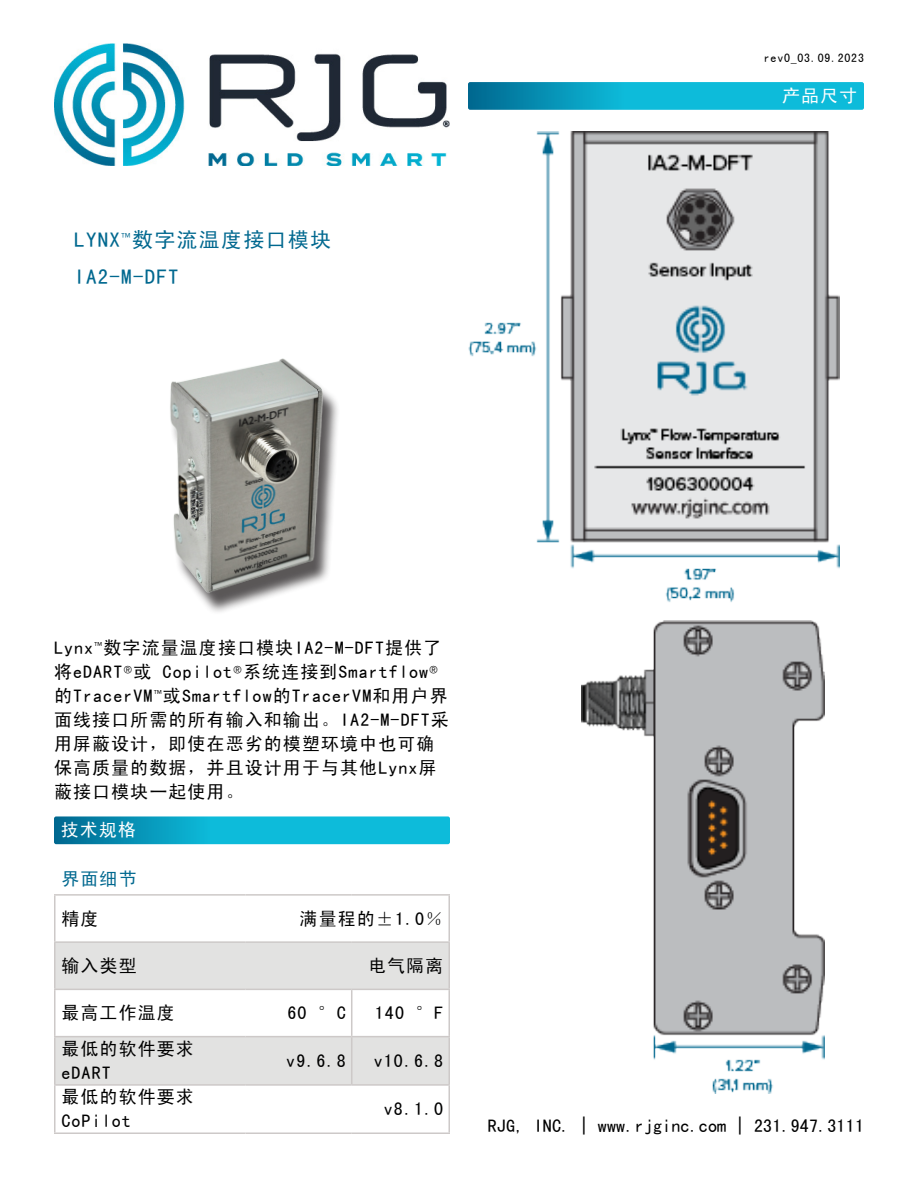
<style>
.page{position:relative;width:918px;height:1188px;background:#fff}
.page>*{position:absolute;margin:0;border:0;box-sizing:border-box;transform-origin:0 0}
.t1{font:21px/37.5px "Sim Hei";letter-spacing:.06em;color:#00688f}
.t2{font:18px/24px "Sim Hei";letter-spacing:.06em;color:#000}
.t3{font:18px "Sim Hei";letter-spacing:.01em;color:#000}
.t4{font:18px "Sim Hei";letter-spacing:.06em;color:#fff}
.t5{font:18px "Sim Hei";color:#00688f}
.t6{font:12px "Sim Hei";letter-spacing:.06em;color:#000}
.s1{font-family:"Proxima Nova"}
</style>
<div class="page">
<img style="left:54px;top:44px;width:396px;height:122px">
<svg style="left:54px;top:816px;width:396px;height:28px;background:#0eabcb"></svg>
<svg style="left:468px;top:82px;width:396px;height:28px;background:#0caacb"></svg>
<svg style="left:56px;top:943px;width:392px;height:141px;fill:#e2e2e1"></svg>
<hr style="left:448px;top:896px;width:2px;height:45px;background:#cdc9c8">
<hr style="left:448px;top:943px;width:2px;height:46px;background:#cdc9c8">
<hr style="left:54px;top:894px;width:192px;height:2px;background:#cdc9c8">
<hr style="left:54px;top:896px;width:2px;height:45px;background:#cdc9c8">
<hr style="left:246px;top:894px;width:106px;height:2px;background:#cdc9c8">
<hr style="left:352px;top:894px;width:98px;height:2px;background:#cdc9c8">
<hr style="left:54px;top:941px;width:192px;height:2px;background:#cdc9c8">
<hr style="left:54px;top:943px;width:2px;height:46px;background:#cdc9c8">
<hr style="left:246px;top:941px;width:106px;height:2px;background:#cdc9c8">
<hr style="left:352px;top:941px;width:98px;height:2px;background:#cdc9c8">
<hr style="left:54px;top:989px;width:192px;height:1px;background:#cdc9c8">
<hr style="left:54px;top:990px;width:2px;height:46px;background:#cdc9c8">
<hr style="left:246px;top:989px;width:106px;height:1px;background:#cdc9c8">
<hr style="left:352px;top:989px;width:98px;height:1px;background:#cdc9c8">
<hr style="left:54px;top:1036px;width:192px;height:1px;background:#cdc9c8">
<hr style="left:54px;top:1037px;width:2px;height:47px;background:#cdc9c8">
<hr style="left:246px;top:1036px;width:106px;height:1px;background:#cdc9c8">
<hr style="left:352px;top:1036px;width:98px;height:1px;background:#cdc9c8">
<hr style="left:54px;top:1084px;width:192px;height:2px;background:#cdc9c8">
<hr style="left:54px;top:1086px;width:2px;height:46px;background:#cdc9c8">
<hr style="left:246px;top:1084px;width:106px;height:2px;background:#cdc9c8">
<hr style="left:352px;top:1084px;width:98px;height:2px;background:#cdc9c8">
<hr style="left:54px;top:1132px;width:192px;height:2px;background:#cdc9c8">
<hr style="left:246px;top:1132px;width:106px;height:2px;background:#cdc9c8">
<hr style="left:352px;top:1132px;width:98px;height:2px;background:#cdc9c8">
<hr style="left:351px;top:990px;width:1px;height:46px;background:#cdc9c8">
<hr style="left:448px;top:990px;width:2px;height:46px;background:#cdc9c8">
<hr style="left:351px;top:1037px;width:1px;height:47px;background:#cdc9c8">
<hr style="left:448px;top:1037px;width:2px;height:47px;background:#cdc9c8">
<hr style="left:448px;top:1086px;width:2px;height:46px;background:#cdc9c8">
<img style="left:170px;top:358px;width:168px;height:254px">
<img style="left:468px;top:132px;width:371px;height:470px">
<img style="left:581px;top:620px;width:243px;height:474px">
<p class="t1" style="left:74px;top:220px;width:258px">LYNX<span class="s1">™</span>数字流温度接口模块<br>IA2‑M‑DFT</p>
<p class="t6" style="left:764px;top:52px;width:102px">rev0_03.09.2023</p>
<p class="t4" style="left:782px;top:87px;width:77px">产品尺寸</p>
<p class="t2" style="left:54px;top:635px;width:396px">Lynx<span class="s1">™</span>数字流量温度接口模块IA2‑M‑DFT提供了将eDART<span class="s1">®</span>或 Copilot<span class="s1">®</span>系统连接到Smartflow<span class="s1">®</span>的TracerVM<span class="s1">™</span>或Smartflow的TracerVM和用户界面线接口所需的所有输入和输出。IA2‑M‑DFT采用屏蔽设计，即使在恶劣的模塑环境中也可确保高质量的数据，并且设计用于与其他Lynx屏蔽接口模块一起使用。</p>
<p class="t4" style="left:61px;top:821px;width:77px">技术规格</p>
<p class="t5" style="left:62px;top:869px;width:77px">界面细节</p>
<p class="t2" style="left:62px;top:906px;width:39px">精度</p>
<p class="t2" style="left:300px;top:906px;width:145px">满量程的±1.0％</p>
<p class="t2" style="left:62px;top:953px;width:77px">输入类型</p>
<p class="t2" style="left:368px;top:953px;width:77px">电气隔离</p>
<p class="t2" style="left:62px;top:1001px;width:115px">最高工作温度</p>
<p class="t2" style="left:287px;top:1001px;width:60px">60 °C</p>
<p class="t2" style="left:375px;top:1001px;width:70px">140 °F</p>
<p class="t2" style="left:62px;top:1037px;width:134px">最低的软件要求eDART</p>
<p class="t2" style="left:286px;top:1049px;width:61px">v9.6.8</p>
<p class="t2" style="left:374px;top:1049px;width:71px">v10.6.8</p>
<p class="t2" style="left:62px;top:1085px;width:134px">最低的软件要求<br>CoPilot</p>
<p class="t2" style="left:384px;top:1097px;width:61px">v8.1.0</p>
<p class="t3" style="left:488px;top:1117px;width:378px">RJG, INC. | www.rjginc.com | 231.947.3111</p>
</div>
